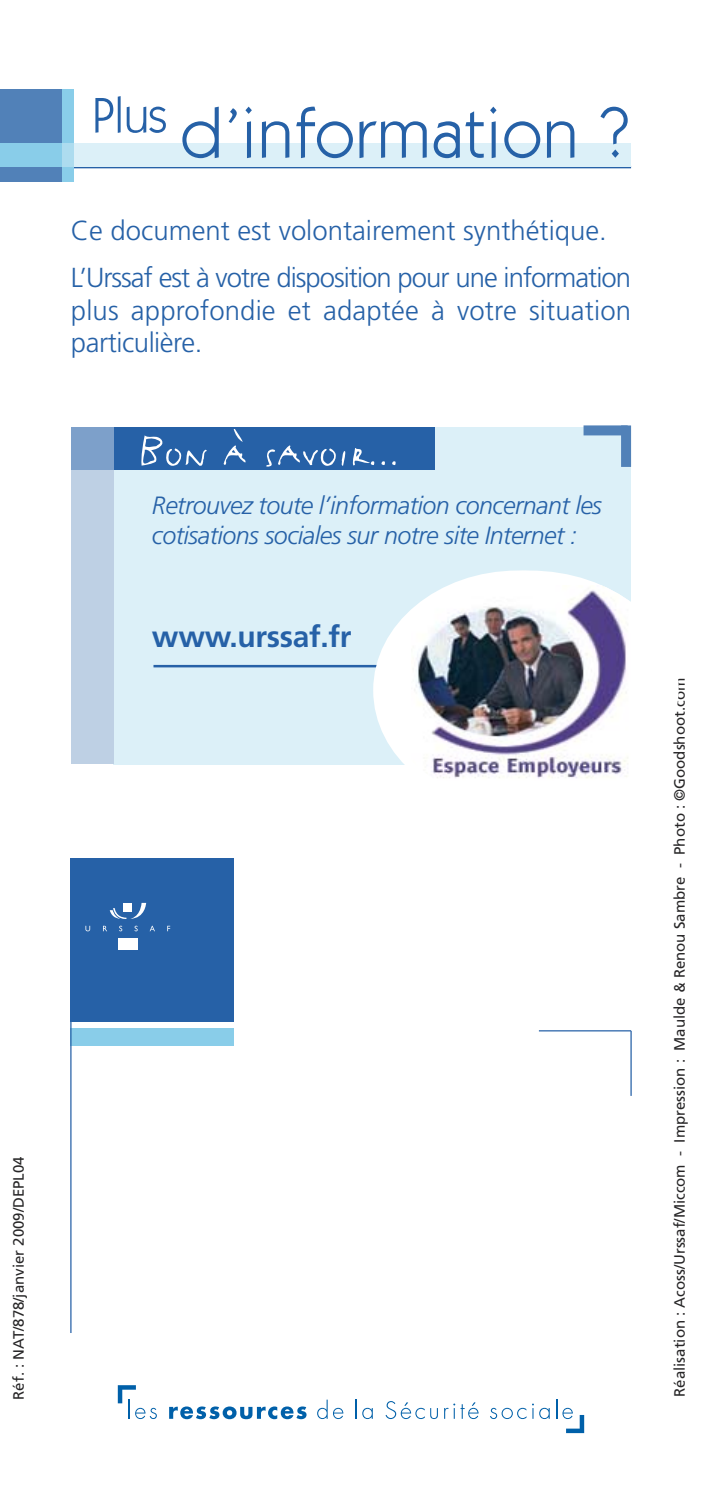
<style>
.page{position:relative;width:702px;height:1489px;background:#fff}
.page>*{position:absolute;margin:0;border:0;box-sizing:border-box;transform-origin:0 0}
.t1{font:70px "Itc Kabel";letter-spacing:.02em;color:#2661a7}
.t2{font:55px "FF Justlefthand Caps";color:#fff}
.t3{font:700 30px "Frutiger";letter-spacing:-.01em;color:#2661a7}
.t4{font:300 27.5px/46.8px "Frutiger";letter-spacing:-.035em;color:#2661a7}
.t5{font:300 27.5px/32.5px "Frutiger";color:#2661a7}
.t6{font:italic 300 25px/30px "Frutiger";letter-spacing:-.02em;color:#2661a7}
.t7{font:15px "Frutiger";color:#272627}
</style>
<div class="page">
<hr style="left:66px;top:166px;width:565px;height:2px;background:#2661a7">
<div style="left:0;top:90px;width:62px;height:92px;background:#5181b8"></div>
<div style="left:62px;top:90px;width:11px;height:92px;background:#89cde9"></div>
<div style="left:0;top:143px;width:62px;height:24px;background:#89cde9"></div>
<div style="left:73px;top:143px;width:558px;height:24px;background:#dcf0f8"></div>
<div style="left:71px;top:858px;width:163px;height:163px;background:#2661a7"></div>
<div style="left:118px;top:938px;width:19px;height:11px;background:#fff"></div>
<svg style="left:85px;top:925px;width:5px;height:6px"></svg>
<svg style="left:103px;top:902px;width:52px;height:29px"></svg>
<svg style="left:167px;top:925px;width:3px;height:6px"></svg>
<hr style="left:539px;top:1030px;width:92px;height:1px;background:#2661a7">
<hr style="left:630px;top:1030px;width:1px;height:65px;background:#2661a7">
<div style="left:71px;top:1028px;width:163px;height:17px;background:#89cde9"></div>
<hr style="left:70px;top:994px;width:1px;height:338px;background:#2661a7">
<div style="left:113px;top:427px;width:518px;height:337px;background:#dcf0f8"></div>
<div style="left:71px;top:427px;width:42px;height:337px;background:#bed0e4"></div>
<div style="left:621px;top:425px;width:10px;height:42px;background:#5181b8"></div>
<div style="left:583px;top:425px;width:44px;height:10px;background:#5181b8"></div>
<div style="left:96px;top:427px;width:339px;height:43px;background:#2661a7"></div>
<div style="left:71px;top:427px;width:42px;height:43px;background:#7da0ca"></div>
<hr style="left:153px;top:665px;width:255px;height:2px;background:#2661a7">
<div style="left:373px;top:570px;width:289px;height:240px;background:#fff;border-radius:50%"></div>
<div style="left:380px;top:570px;width:298px;height:236px;background:#fff;border-radius:50%"></div>
<img style="left:411px;top:586px;width:220px;height:193px">
<div style="left:62px;top:143px;width:11px;height:24px;background:#addcef"></div>
<svg style="left:118px;top:1385px;width:39px;height:33px"></svg>
<svg style="left:169px;top:1406px;width:137px;height:12px"></svg>
<svg style="left:317px;top:1399px;width:10px;height:19px"></svg>
<svg style="left:333px;top:1407px;width:10px;height:11px"></svg>
<svg style="left:356px;top:1399px;width:17px;height:19px"></svg>
<svg style="left:385px;top:1401px;width:53px;height:17px"></svg>
<svg style="left:444px;top:1402px;width:34px;height:16px"></svg>
<svg style="left:490px;top:1407px;width:36px;height:11px"></svg>
<svg style="left:532px;top:1403px;width:17px;height:15px"></svg>
<svg style="left:556px;top:1399px;width:28px;height:33px"></svg>
<p class="t7" style="left:13px;top:1399px;width:245px;rotate:-90deg">Réf. : NAT/878/janvier 2009/DEPL04</p>
<h1 class="t1" style="left:92px;top:107px;width:539px"><sup>Plus</sup> d’information ?</h1>
<h3 class="t4" style="left:71px;top:210px;width:561px">Ce document est volontairement synthé tique.<br>L’Urssaf est à votre disposition pour une information</h3>
<h3 class="t5" style="left:71px;top:296px;width:561px">plus approfondie et adaptée à votre situation particulière.</h3>
<h2 class="t2" style="left:138px;top:414px;width:263px">Bon à savoir...</h2>
<h3 class="t6" style="left:152px;top:492px;width:451px">Retrouvez toute l’information concernant les cotisations sociales sur notre site Internet :</h3>
<h3 class="t3" style="left:152px;top:624px;width:201px">www.urssaf.fr</h3>
<p class="t7" style="left:673px;top:1396px;width:720px;rotate:-90deg">Réalisation : Acoss/Urssaf/Miccom - Impression : Maulde &amp; Renou Sambre - Photo : ©Goodshoot.com</p>
</div>
